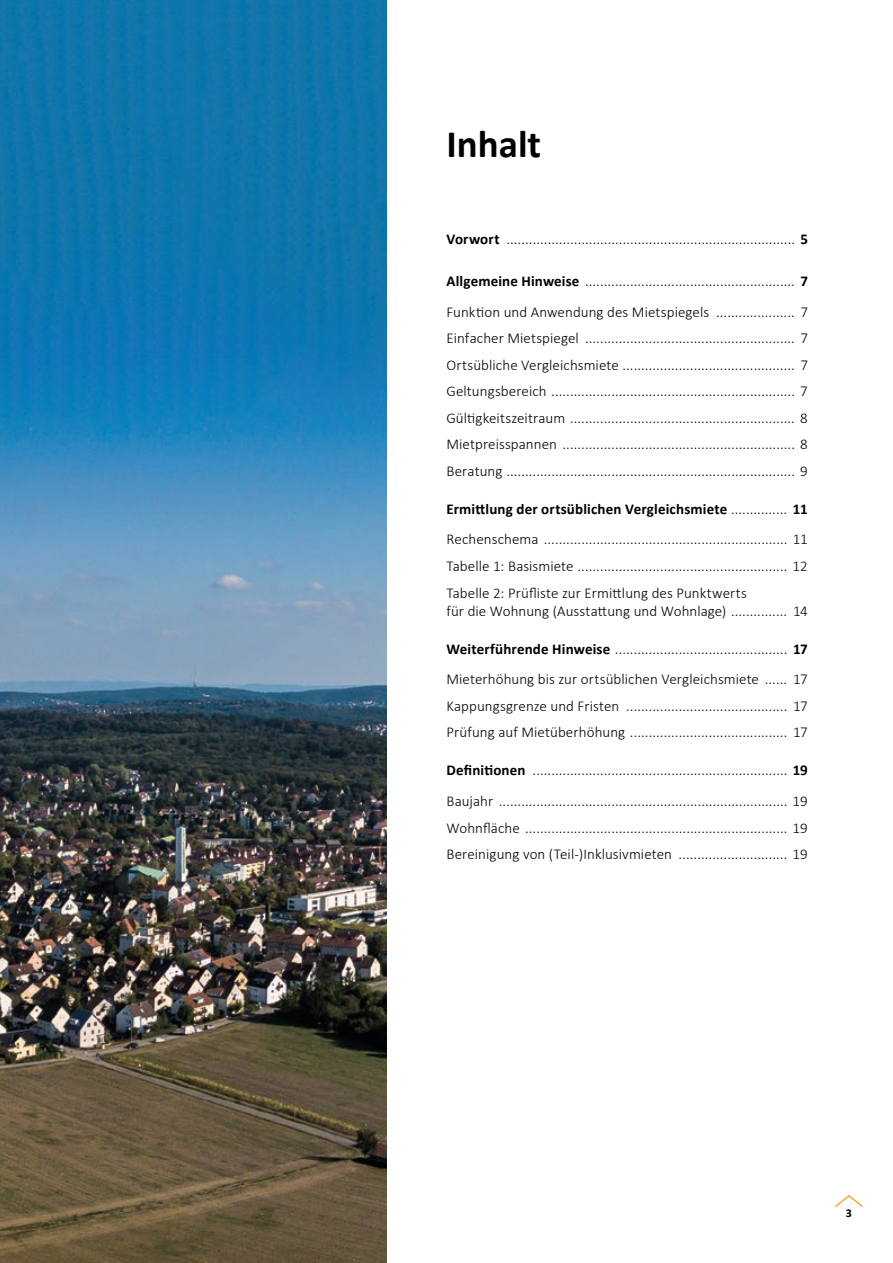
<style>
.page{position:relative;width:893px;height:1263px;background:#fff}
.page>*{position:absolute;margin:0;border:0;box-sizing:border-box;transform-origin:0 0}
.t1{font:700 39px "Calibri";color:#000}
.t2{font:300 15px/26.5px "Calibri";letter-spacing:.005em;color:#000}
.t3{font:700 12px "Calibri";color:#000}
.s1{font-weight:700}
</style>
<div class="page">
<svg style="left:835px;top:1195px;width:28px;height:12px"></svg>
<img style="left:0;top:0;width:387px;height:1263px">
<h1 class="t1" style="left:446px;top:116px;width:96px">Inhalt</h1>
<p class="t2" style="left:446px;top:225px;width:363px"><span class="s1">Vorwort</span> ............................................................................. <span class="s1">5</span></p>
<p class="t2" style="left:446px;top:265px;width:363px;line-height:30.8px"><span class="s1">Allgemeine Hinweise</span> ........................................................ <span class="s1">7<br></span>Funktion und Anwendung des Mietspiegels ..................... 7</p>
<p class="t2" style="left:446px;top:325px;width:363px;text-align:justify">Einfacher Mietspiegel ........................................................ 7<br>Ortsübliche Vergleichsmiete .............................................. 7<br>Geltungsbereich ................................................................. 7<br>Gültigkeitszeitraum ............................................................ 8<br>Mietpreisspannen .............................................................. 8<br>Beratung ............................................................................. 9</p>
<p class="t2" style="left:446px;top:493px;width:363px;line-height:30.8px"><span class="s1">Ermittlung der ortsüblichen Vergleichsmiete</span> ............... <span class="s1">11<br></span>Rechenschema ................................................................. 11</p>
<p class="t2" style="left:446px;top:553px;width:363px">Tabelle 1: Basismiete ........................................................ 12<br>Tabelle 2: Prüfliste zur Ermittlung des Punktwerts</p>
<p class="t2" style="left:446px;top:597px;width:363px">für die Wohnung (Ausstattung und Wohnlage) ............... 14</p>
<p class="t2" style="left:446px;top:633px;width:363px;line-height:30.8px"><span class="s1">Weiterführende Hinweise</span> .............................................. <span class="s1">17<br></span>Mieterhöhung bis zur ortsüblichen Vergleichsmiete ...... 17</p>
<p class="t2" style="left:446px;top:692px;width:363px">Kappungsgrenze und Fristen ........................................... 17<br>Prüfung auf Mietüberhöhung .......................................... 17</p>
<p class="t2" style="left:446px;top:755px;width:363px;line-height:30.8px"><span class="s1">Definitionen</span> .................................................................... <span class="s1">19<br></span>Baujahr ............................................................................. 19</p>
<p class="t2" style="left:446px;top:814px;width:363px">Wohnfläche ...................................................................... 19<br>Bereinigung von (Teil-)Inklusivmieten ............................. 19</p>
<p class="t3" style="left:846px;top:1205px;width:8px">3</p>
</div>
